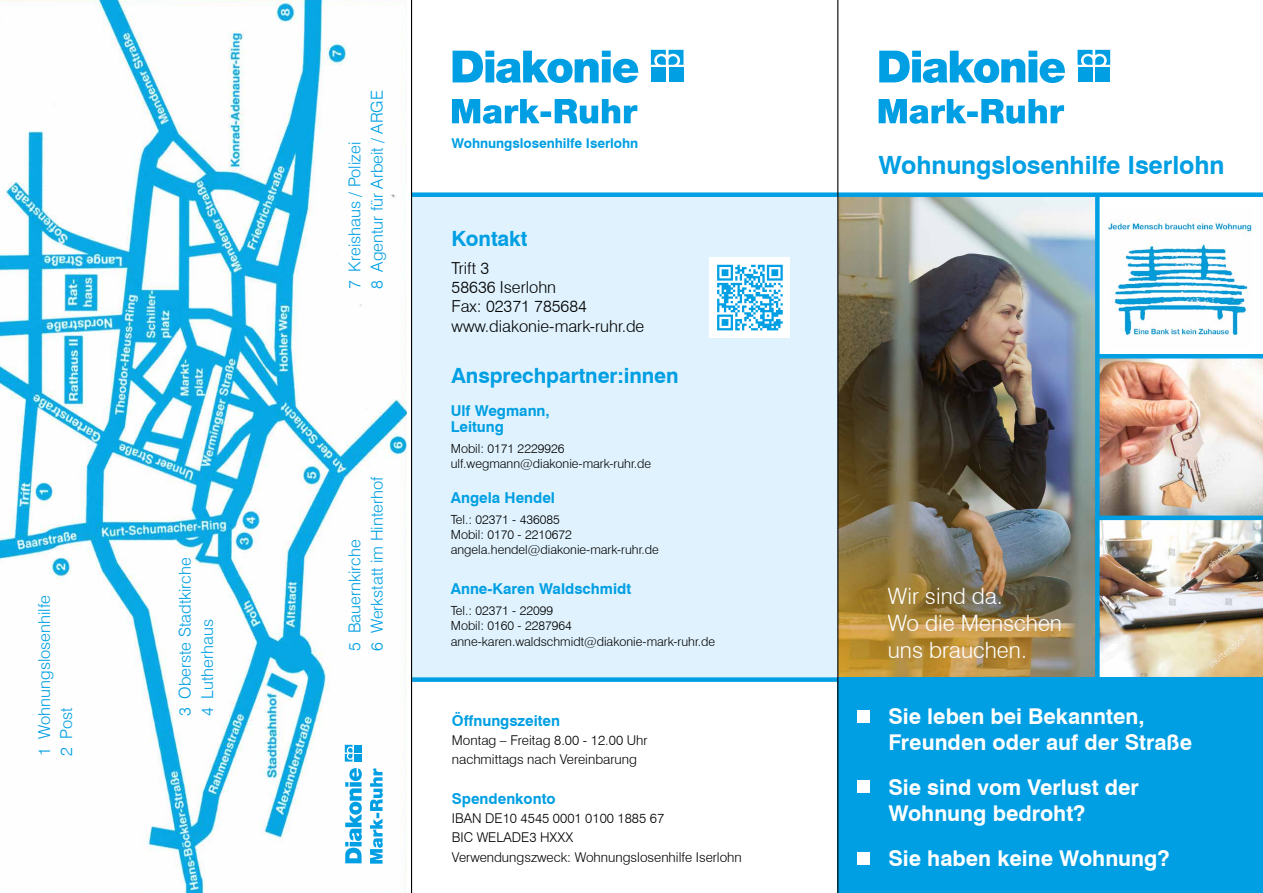
<style>
.page{position:relative;width:1263px;height:893px;background:#fff}
.page>*{position:absolute;margin:0;border:0;box-sizing:border-box;transform-origin:0 0}
.t1{font:700 25.2px "Swiss 721 BT";letter-spacing:-.005em;color:#009fe3}
.t2{font:300 22.5px/27px "Swiss 721 BT";color:#fff}
.t3{font:700 21.75px/26.1px "Swiss 721 BT";color:#fff}
.t4{font:700 21px "Swiss 721 BT";letter-spacing:-.005em;color:#009fe3}
.t5{font:300 16.5px/22.2px "Swiss 721 BT";color:#009fe3}
.t6{font:300 16.5px/19.2px "Swiss 721 BT";color:#000}
.t7{font:700 15px/16.8px "Swiss 721 BT";color:#009fe3}
.t8{font:300 13.5px/19.2px "Swiss 721 BT";color:#000}
.t9{font:700 13.5px "Swiss 721 BT";letter-spacing:-.005em;color:#009fe3}
.t10{font:300 12.6px/15.1px "Swiss 721 BT";color:#000}
</style>
<div class="page">
<img style="left:0;top:0;width:406px;height:893px">
<img style="left:838px;top:197px;width:257px;height:480px">
<div style="left:412px;top:196px;width:425px;height:481px;background:#dff2fd"></div>
<img style="left:1105px;top:220px;width:148px;height:116px">
<div style="left:412px;top:192px;width:851px;height:5px;background:#009fe3"></div>
<div style="left:412px;top:677px;width:426px;height:5px;background:#009fe3"></div>
<img style="left:1099px;top:520px;width:164px;height:157px">
<div style="left:838px;top:677px;width:425px;height:216px;background:#009fe3"></div>
<svg style="left:879px;top:99px;width:185px;height:25px"></svg>
<svg style="left:879px;top:51px;width:186px;height:32px"></svg>
<svg style="left:1077px;top:50px;width:33px;height:15px"></svg>
<div style="left:1077px;top:67px;width:15px;height:15px;background:#009fe3"></div>
<div style="left:1095px;top:67px;width:15px;height:15px;background:#009fe3"></div>
<svg style="left:452px;top:99px;width:185px;height:25px"></svg>
<svg style="left:453px;top:51px;width:185px;height:32px"></svg>
<svg style="left:651px;top:50px;width:32px;height:15px"></svg>
<div style="left:651px;top:67px;width:15px;height:15px;background:#009fe3"></div>
<div style="left:668px;top:67px;width:15px;height:15px;background:#009fe3"></div>
<div style="left:857px;top:780px;width:13px;height:13px;background:#fff"></div>
<img style="left:1099px;top:358px;width:164px;height:158px">
<hr style="left:411px;top:0;width:1px;height:893px;background:#000">
<hr style="left:837px;top:0;width:1px;height:893px;background:#000">
<hr style="left:1096px;top:354px;width:167px;height:4px;background:#009fe3">
<hr style="left:1096px;top:516px;width:167px;height:4px;background:#009fe3">
<svg style="left:1095px;top:197px;width:4px;height:480px;background:#049fe0"></svg>
<svg style="left:370px;top:768px;width:13px;height:96px"></svg>
<svg style="left:345px;top:768px;width:17px;height:95px"></svg>
<svg style="left:345px;top:745px;width:7px;height:16px"></svg>
<div style="left:354px;top:754px;width:8px;height:7px;background:#009fe3"></div>
<div style="left:354px;top:745px;width:8px;height:7px;background:#009fe3"></div>
<div style="left:857px;top:710px;width:13px;height:13px;background:#fff"></div>
<div style="left:857px;top:852px;width:13px;height:13px;background:#fff"></div>
<div style="left:710px;top:257px;width:80px;height:81px;background:#fff"></div>
<svg style="left:717px;top:265px;width:66px;height:65px"></svg>
<h3 class="t5" style="left:33px;top:756px;width:163px;rotate:-90deg">1 Wohnungslosenhilfe<br>2 Post</h3>
<h3 class="t5" style="left:174px;top:716px;width:161px;rotate:-90deg">3 Oberste Stadtkirche<br>4 Lutherhaus</h3>
<h3 class="t5" style="left:343px;top:289px;width:200px;rotate:-90deg">7 Kreishaus / Polizei<br>8 Agentur für Arbeit / ARGE</h3>
<h3 class="t5" style="left:343px;top:651px;width:176px;rotate:-90deg">5 Bauernkirche<br>6 Werkstatt im Hinterhof</h3>
<p class="t9" style="left:452px;top:135px;width:188px">Wohnungslosenhilfe Iserlohn</p>
<h3 class="t4" style="left:452px;top:226px;width:77px">Kontakt</h3>
<h3 class="t6" style="left:452px;top:258px;width:194px">Trift 3<br>58636 Iserlohn<br>Fax: 02371 785684 www.diakonie-mark-ruhr.de</h3>
<h3 class="t4" style="left:452px;top:363px;width:229px">Ansprechpartner:innen</h3>
<p class="t7" style="left:451px;top:402px;width:101px">Ulf Wegmann,<br>Leitung</p>
<p class="t10" style="left:451px;top:441px;width:202px">Mobil: 0171 2229926 ulf.wegmann@diakonie-mark-ruhr.de</p>
<p class="t7" style="left:451px;top:489px;width:106px">Angela Hendel</p>
<p class="t10" style="left:451px;top:512px;width:210px">Tel.: 02371 - 436085<br>Mobil: 0170 - 2210672 angela.hendel@diakonie-mark-ruhr.de</p>
<p class="t7" style="left:451px;top:580px;width:182px">Anne-Karen Waldschmidt</p>
<p class="t10" style="left:451px;top:603px;width:266px">Tel.: 02371 - 22099<br>Mobil: 0160 - 2287964 anne-karen.waldschmidt@diakonie-mark-ruhr.de</p>
<p class="t7" style="left:452px;top:712px;width:110px">Öffnungszeiten</p>
<p class="t8" style="left:452px;top:730px;width:197px">Montag – Freitag 8.00 - 12.00 Uhr nachmittags nach Vereinbarung</p>
<p class="t7" style="left:452px;top:790px;width:105px">Spendenkonto</p>
<p class="t8" style="left:452px;top:808px;width:291px">IBAN DE10 4545 0001 0100 1885 67<br>BIC WELADE3 HXXX<br>Verwendungszweck: Wohnungslosenhilfe Iserlohn</p>
<h1 class="t1" style="left:878px;top:149px;width:347px">Wohnungslosenhilfe Iserlohn</h1>
<h2 class="t2" style="left:888px;top:583px;width:176px">Wir sind da.<br>Wo die Menschen uns brauchen.</h2>
<h3 class="t3" style="left:888px;top:703px;width:305px">Sie leben bei Bekannten,<br>Freunden oder auf der Straße</h3>
<h3 class="t3" style="left:888px;top:774px;width:252px">Sie sind vom Verlust der<br>Wohnung bedroht?</h3>
<h3 class="t3" style="left:888px;top:845px;width:283px">Sie haben keine Wohnung?</h3>
</div>
